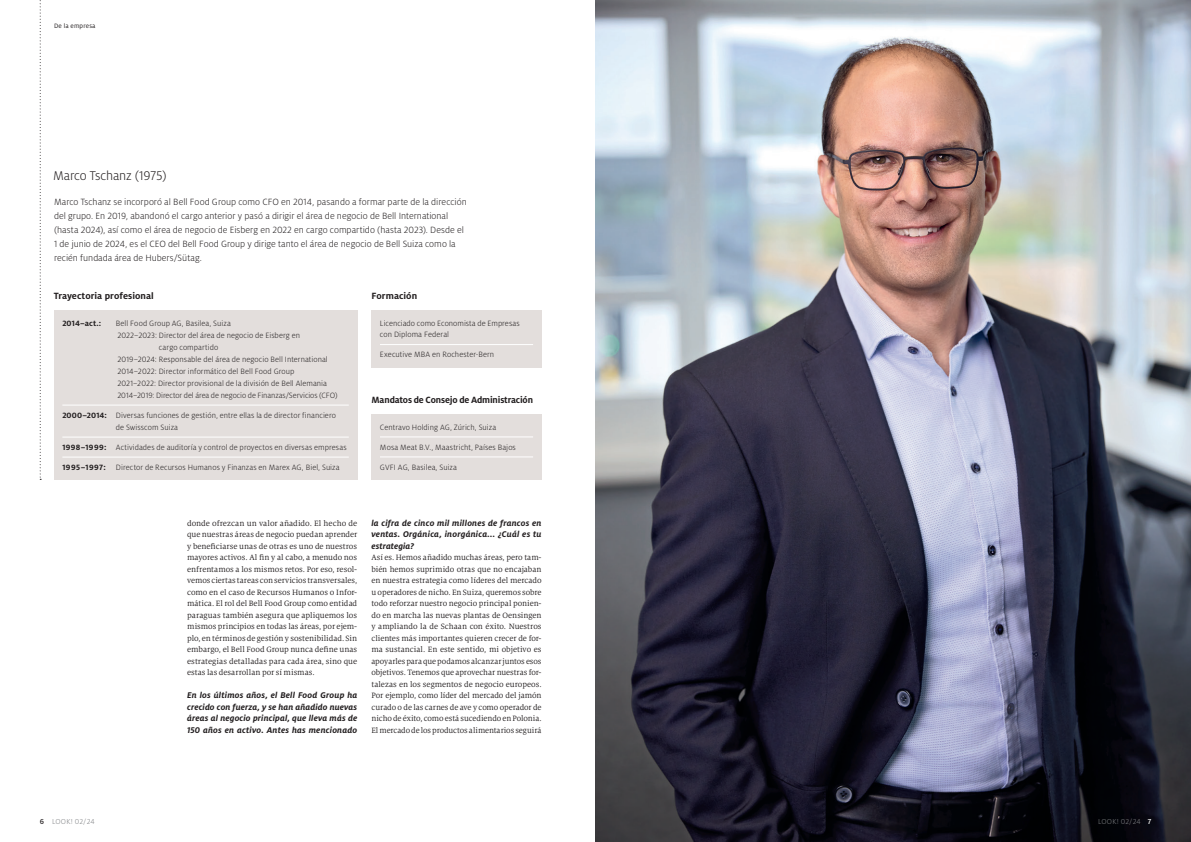
<style>
.page{position:relative;width:1191px;height:842px;background:#fff}
.page>*{position:absolute;margin:0;border:0;box-sizing:border-box;transform-origin:0 0}
.t1{font:300 14px "Milo Pro";letter-spacing:-.01em;color:#231f20}
.t2{font:300 10px/14px "Milo Pro";color:#231f20}
.t3{font:700 10px "Milo Pro";letter-spacing:-.005em;color:#231f20}
.t4{font:italic 700 9.2px/11.5px "Milo Pro";letter-spacing:.02em;color:#231f20;text-align:justify}
.t5{font:8.5px/11.5px "Milo Serif Pro";color:#231f20;text-align:justify}
.t6{font:300 8.5px/12px "Milo Pro";letter-spacing:.005em;color:#231f20}
.t7{font:700 8.5px "Milo Pro";letter-spacing:.015em;color:#231f20}
.t8{font:300 8px "Milo Pro";letter-spacing:.005em;color:#808285}
.t9{font:7px "Milo Pro";letter-spacing:.02em;color:#231f20}
.s1{font-weight:700}
.s2{font-weight:500;color:#231f20}
.s3{font-weight:500;color:#fff}
</style>
<div class="page">
<img style="left:595px;top:0;width:596px;height:842px">
<svg style="left:40px;top:0;width:1px;height:480px"></svg>
<div style="left:54px;top:311px;width:303px;height:97px;background:#e3dedc"></div>
<div style="left:54px;top:403px;width:303px;height:37px;background:#e3dedc"></div>
<hr style="left:62px;top:405px;width:287px;height:1px;background:#fff">
<div style="left:54px;top:435px;width:303px;height:25px;background:#e3dedc"></div>
<hr style="left:62px;top:437px;width:287px;height:1px;background:#fff">
<div style="left:54px;top:455px;width:303px;height:25px;background:#e3dedc"></div>
<hr style="left:62px;top:457px;width:287px;height:1px;background:#fff">
<div style="left:371px;top:311px;width:170px;height:37px;background:#e3dedc"></div>
<div style="left:371px;top:342px;width:170px;height:26px;background:#e3dedc"></div>
<hr style="left:380px;top:344px;width:153px;height:1px;background:#fff">
<div style="left:371px;top:414px;width:170px;height:26px;background:#e3dedc"></div>
<div style="left:371px;top:434px;width:170px;height:26px;background:#e3dedc"></div>
<hr style="left:380px;top:437px;width:153px;height:1px;background:#fff">
<div style="left:371px;top:454px;width:170px;height:26px;background:#e3dedc"></div>
<hr style="left:380px;top:457px;width:153px;height:1px;background:#fff">
<p class="t9" style="left:54px;top:22px;width:43px">De la empresa</p>
<h1 class="t1" style="left:53px;top:168px;width:115px">Marco Tschanz (1975)</h1>
<p class="t2" style="left:54px;top:195px;width:414px">Marco Tschanz se incorporó al Bell Food Group como CFO en 2014, pasando a formar parte de la dirección del grupo. En 2019, abandonó el cargo anterior y pasó a dirigir el área de negocio de Bell International (hasta 2024), así como el área de negocio de Eisberg en 2022 en cargo compartido (hasta 2023). Desde el 1 de junio de 2024, es el CEO del Bell Food Group y dirige tanto el área de negocio de Bell Suiza como la recién fundada área de Hubers/Sütag.</p>
<p class="t3" style="left:54px;top:290px;width:101px">Trayectoria profesional</p>
<p class="t7" style="left:62px;top:318px;width:41px">2014–act.:</p>
<p class="t6" style="left:116px;top:317px;width:116px">Bell Food Group AG, Basilea, Suiza</p>
<p class="t6" style="left:117px;top:329px;width:184px">2022–2023: Director del área de negocio de Eisberg en</p>
<p class="t6" style="left:159px;top:341px;width:61px">cargo compartido</p>
<p class="t6" style="left:117px;top:353px;width:212px">2019–2024: Responsable del área de negocio Bell International</p>
<p class="t6" style="left:117px;top:365px;width:178px">2014–2022: Director informático del Bell Food Group</p>
<p class="t6" style="left:117px;top:377px;width:211px">2021–2022: Director provisional de la división de Bell Alemania</p>
<p class="t6" style="left:117px;top:389px;width:222px">2014–2019: Director del área de negocio de Finanzas/Servicios (CFO)</p>
<p class="t6" style="left:116px;top:409px;width:221px;text-indent:-53px"><span class="s1">2000–2014:</span> Diversas funciones de gestión, entre ellas la de director financiero de Swisscom Suiza</p>
<p class="t6" style="left:62px;top:441px;width:286px"><span class="s1">1998–1999:</span> Actividades de auditoría y control de proyectos en diversas empresas</p>
<p class="t6" style="left:62px;top:461px;width:279px"><span class="s1">1995–1997:</span> Director de Recursos Humanos y Finanzas en Marex AG, Biel, Suiza</p>
<p class="t3" style="left:371px;top:290px;width:47px">Formación</p>
<p class="t6" style="left:380px;top:317px;width:141px;line-height:11.5px">Licenciado como Economista de Empresas con Diploma Federal</p>
<p class="t6" style="left:380px;top:349px;width:116px">Executive MBA en Rochester-Bern</p>
<p class="t3" style="left:371px;top:394px;width:163px">Mandatos de Consejo de Administración</p>
<p class="t6" style="left:380px;top:421px;width:118px">Centravo Holding AG, Zúrich, Suiza</p>
<p class="t6" style="left:380px;top:441px;width:137px">Mosa Meat B.V., Maastricht, Países Bajos</p>
<p class="t6" style="left:380px;top:461px;width:78px">GVFI AG, Basilea, Suiza</p>
<p class="t5" style="left:187px;top:517px;width:172px">donde ofrezcan un valor añadido. El hecho de que nuestras áreas de negocio puedan aprender y beneficiarse unas de otras es uno de nuestros mayores activos. Al fin y al cabo, a menudo nos enfrentamos a los mismos retos. Por eso, resol&shy;vemos ciertas tareas con servicios transversales, como en el caso de Recursos Humanos o Infor&shy;mática. El rol del Bell Food Group como entidad paraguas también asegura que apliquemos los mismos principios en todas las áreas, por ejem&shy;plo, en términos de gestión y sostenibilidad. Sin embargo, el Bell Food Group nunca define unas estrategias detalladas para cada área, sino que estas las desarrollan por sí mismas.</p>
<p class="t4" style="left:187px;top:690px;width:172px">En los últimos años, el Bell Food Group ha crecido con fuerza, y se han añadido nuevas áreas al negocio principal, que lleva más de 150 años en activo. Antes has mencionado</p>
<p class="t4" style="left:371px;top:517px;width:172px">la cifra de cinco mil millones de francos en ventas. Orgánica, inorgánica... ¿Cuál es tu estrategia?</p>
<p class="t5" style="left:371px;top:552px;width:172px">Así es. Hemos añadido muchas áreas, pero tam&shy;bién hemos suprimido otras que no encajaban en nuestra estrategia como líderes del mercado u operadores de nicho. En Suiza, queremos sobre todo reforzar nuestro negocio principal ponien&shy;do en marcha las nuevas plantas de Oensingen y ampliando la de Schaan con éxito. Nuestros clientes más importantes quieren crecer de for&shy;ma sustancial. En este sentido, mi objetivo es apoyarles para que podamos alcanzar juntos esos objetivos. Tenemos que aprovechar nuestras for&shy;talezas en los segmentos de negocio europeos.<br>Por ejemplo, como líder del mercado del jamón curado o de las carnes de ave y como operador de nicho de éxito, como está sucediendo en Polonia.<br>El mercado de los productos alimentarios seguirá</p>
<p class="t8" style="left:40px;top:817px;width:56px"><span class="s2">6</span> LOOK! 02/24</p>
<p class="t8" style="left:1098px;top:817px;width:55px">LOOK! 02/24 <span class="s3">7</span></p>
</div>
